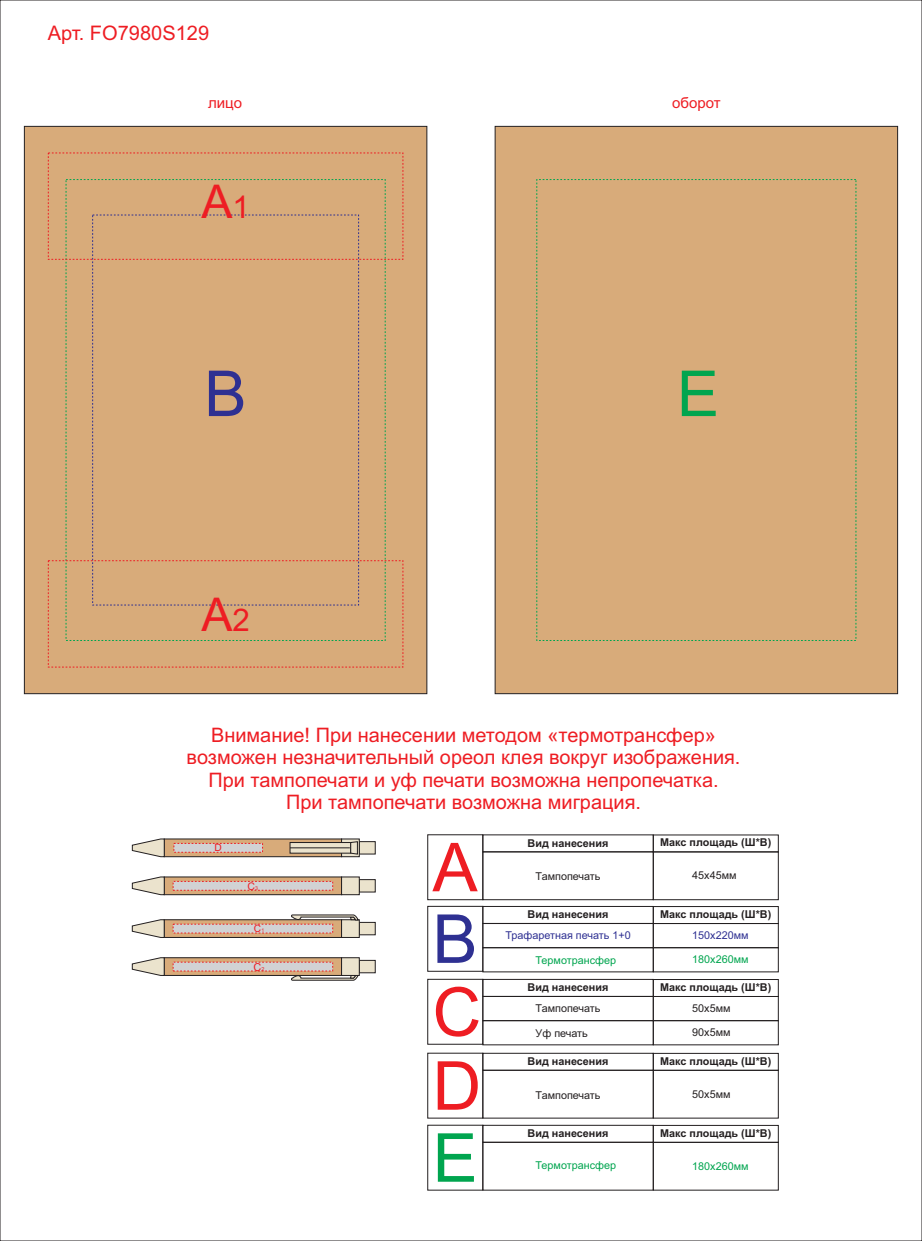
<style>
.page{position:relative;width:922px;height:1241px;background:#fff}
.page>*{position:absolute;margin:0;border:0;box-sizing:border-box;transform-origin:0 0}
.t1{font:67.56px "Arial";color:#ee1d23}
.t2{font:67.56px "Arial";color:#2e3092}
.t3{font:67.56px "Arial";color:#00a54f}
.t4{font:63.38px "Arial";color:#2e3092}
.t5{font:63.38px "Arial";color:#00a54f}
.t6{font:46.5px "Arial";color:#ee1d23}
.t7{font:20.06px "Arial";color:#ee1d23}
.t8{font:19.94px/22.2px "Arial";color:#ee1d23;text-align:center}
.t9{font:15px "Arial";color:#ee1d23}
.t10{font:10.94px "Arial";color:#ee1d23}
.t11{font:700 10.81px "Arial";color:#231f20}
.t12{font:10.81px "Arial";color:#231f20}
.t13{font:10.81px "Arial";color:#00a54f}
.t14{font:10.81px "Arial";color:#2e3092}
.t15{font:10.5px "Arial";color:#ee1d23}
.t16{font:10.19px "Arial";color:#ee1d23}
.s1{font-size:31.25px}
.s2{font-size:5.25px}
.s3{font-size:5.06px}
.s4{font-size:5.5px}
</style>
<div class="page">
<div style="left:24px;top:126px;width:403px;height:568px;background:#d8ab7a"></div>
<div style="left:494px;top:126px;width:403px;height:568px;background:#d8ab7a"></div>
<svg style="left:132px;top:957px;width:243px;height:23px"></svg>
<svg style="left:132px;top:876px;width:243px;height:18px;background:#ceb6a3"></svg>
<svg style="left:132px;top:838px;width:243px;height:18px;background:#c9b29c"></svg>
<hr style="left:290px;top:847px;width:60px;height:1px;background:#231f20">
<svg style="left:132px;top:914px;width:243px;height:23px"></svg>
<div style="left:482px;top:978px;width:171px;height:18px;border:1px solid #231f20"></div>
<div style="left:482px;top:905px;width:171px;height:18px;border:1px solid #231f20"></div>
<div style="left:652px;top:978px;width:126px;height:18px;border:1px solid #231f20"></div>
<div style="left:652px;top:905px;width:126px;height:18px;border:1px solid #231f20"></div>
<div style="left:427px;top:978px;width:56px;height:66px;border:1px solid #231f20"></div>
<div style="left:427px;top:905px;width:56px;height:66px;border:1px solid #231f20"></div>
<div style="left:482px;top:995px;width:171px;height:25px;border:1px solid #231f20"></div>
<div style="left:482px;top:922px;width:171px;height:26px;border:1px solid #231f20"></div>
<div style="left:482px;top:1069px;width:171px;height:49px;border:1px solid #231f20"></div>
<div style="left:482px;top:1141px;width:171px;height:49px;border:1px solid #231f20"></div>
<div style="left:482px;top:851px;width:171px;height:49px;border:1px solid #231f20"></div>
<div style="left:482px;top:1020px;width:171px;height:25px;border:1px solid #231f20"></div>
<div style="left:482px;top:947px;width:171px;height:25px;border:1px solid #231f20"></div>
<div style="left:652px;top:995px;width:126px;height:25px;border:1px solid #231f20"></div>
<div style="left:652px;top:922px;width:126px;height:26px;border:1px solid #231f20"></div>
<div style="left:652px;top:1069px;width:126px;height:49px;border:1px solid #231f20"></div>
<div style="left:652px;top:1141px;width:126px;height:49px;border:1px solid #231f20"></div>
<div style="left:652px;top:851px;width:126px;height:49px;border:1px solid #231f20"></div>
<div style="left:652px;top:1020px;width:126px;height:25px;border:1px solid #231f20"></div>
<div style="left:652px;top:947px;width:126px;height:25px;border:1px solid #231f20"></div>
<div style="left:482px;top:1052px;width:171px;height:18px;border:1px solid #231f20"></div>
<div style="left:482px;top:1124px;width:171px;height:18px;border:1px solid #231f20"></div>
<div style="left:482px;top:834px;width:171px;height:18px;border:1px solid #231f20"></div>
<div style="left:652px;top:1052px;width:126px;height:18px;border:1px solid #231f20"></div>
<div style="left:652px;top:1124px;width:126px;height:18px;border:1px solid #231f20"></div>
<div style="left:652px;top:834px;width:126px;height:18px;border:1px solid #231f20"></div>
<div style="left:427px;top:1052px;width:56px;height:66px;border:1px solid #231f20"></div>
<div style="left:427px;top:1124px;width:56px;height:66px;border:1px solid #231f20"></div>
<div style="left:427px;top:834px;width:56px;height:66px;border:1px solid #231f20"></div>
<p class="t7" style="left:48px;top:26px;width:163px">Арт. FO7980S129</p>
<p class="t9" style="left:208px;top:97px;width:35px">лицо</p>
<p class="t9" style="left:672px;top:97px;width:50px">оборот</p>
<h3 class="t6" style="left:201px;top:184px;width:50px">А<span class="s1">1</span></h3>
<h2 class="t4" style="left:204px;top:370px;width:44px">В</h2>
<h2 class="t5" style="left:676px;top:370px;width:44px">E</h2>
<h3 class="t6" style="left:201px;top:596px;width:50px">А<span class="s1">2</span></h3>
<p class="t8" style="left:186px;top:725px;width:555px">Внимание! При нанесении методом «термотрансфер» возможен незначительный ореол клея вокруг изображения.<br>При тампопечати и уф печати возможна непропечатка.<br>При тампопечати возможна миграция.</p>
<p class="t16" style="left:214px;top:843px;width:9px">D</p>
<p class="t15" style="left:247px;top:881px;width:12px">С<span class="s2">3</span></p>
<p class="t16" style="left:254px;top:924px;width:12px">С<span class="s3">1</span></p>
<p class="t10" style="left:253px;top:962px;width:12px">С<span class="s4">2</span></p>
<h1 class="t1" style="left:432px;top:842px;width:47px">А</h1>
<h1 class="t2" style="left:432px;top:913px;width:47px">В</h1>
<h1 class="t1" style="left:432px;top:986px;width:50px">С</h1>
<h1 class="t1" style="left:432px;top:1060px;width:50px">D</h1>
<h1 class="t3" style="left:432px;top:1132px;width:47px">E</h1>
<p class="t11" style="left:527px;top:838px;width:82px">Вид нанесения</p>
<p class="t12" style="left:535px;top:872px;width:66px">Тампопечать</p>
<p class="t11" style="left:527px;top:910px;width:82px">Вид нанесения</p>
<p class="t14" style="left:505px;top:931px;width:127px">Трафаретная печать 1+0</p>
<p class="t13" style="left:535px;top:955px;width:82px">Термотрансфер</p>
<p class="t11" style="left:527px;top:983px;width:82px">Вид нанесения</p>
<p class="t12" style="left:535px;top:1004px;width:66px">Тампопечать</p>
<p class="t12" style="left:535px;top:1028px;width:54px">Уф печать</p>
<p class="t11" style="left:527px;top:1057px;width:82px">Вид нанесения</p>
<p class="t12" style="left:535px;top:1090px;width:66px">Тампопечать</p>
<p class="t11" style="left:527px;top:1129px;width:82px">Вид нанесения</p>
<p class="t13" style="left:535px;top:1160px;width:82px">Термотрансфер</p>
<p class="t11" style="left:660px;top:838px;width:113px">Макс площадь (Ш*В)</p>
<p class="t12" style="left:692px;top:871px;width:46px">45х45мм</p>
<p class="t11" style="left:660px;top:909px;width:113px">Макс площадь (Ш*В)</p>
<p class="t14" style="left:692px;top:930px;width:58px">150х220мм</p>
<p class="t13" style="left:692px;top:954px;width:58px">180х260мм</p>
<p class="t11" style="left:660px;top:982px;width:113px">Макс площадь (Ш*В)</p>
<p class="t12" style="left:692px;top:1003px;width:40px">50х5мм</p>
<p class="t12" style="left:692px;top:1027px;width:40px">90х5мм</p>
<p class="t11" style="left:660px;top:1056px;width:113px">Макс площадь (Ш*В)</p>
<p class="t12" style="left:692px;top:1089px;width:40px">50х5мм</p>
<p class="t11" style="left:660px;top:1128px;width:113px">Макс площадь (Ш*В)</p>
<p class="t13" style="left:692px;top:1161px;width:58px">180х260мм</p>
</div>
